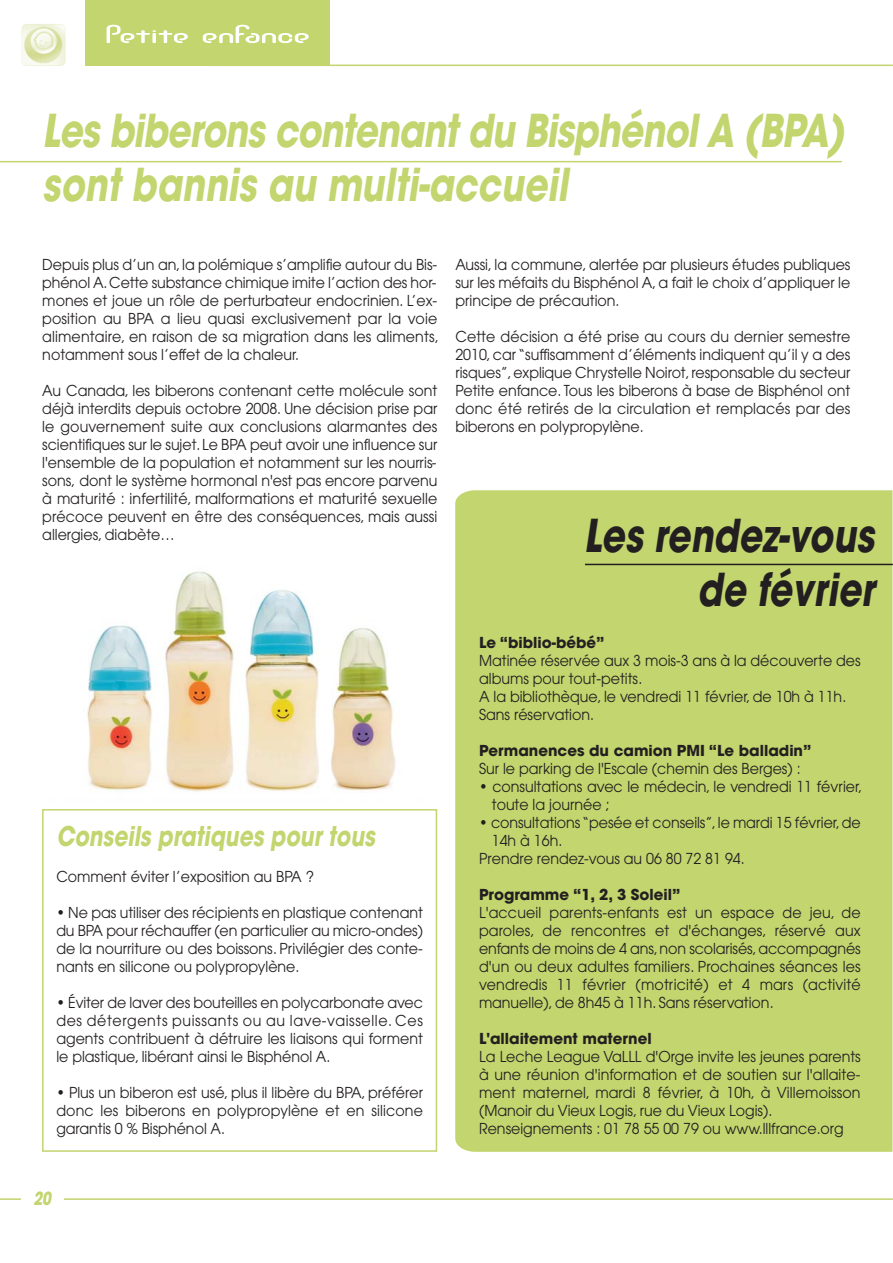
<style>
.page{position:relative;width:893px;height:1263px;background:#fff}
.page>*{position:absolute;margin:0;border:0;box-sizing:border-box;transform-origin:0 0}
.t1{font:italic 700 45px/54px "Avant Garde";letter-spacing:-.02em;color:#c2d56e;scale:.8 1}
.t2{font:italic 700 45px/54px "Avant Garde";color:#231f20;text-align:right;scale:.8 1}
.t3{font:italic 700 27px "Avant Garde";color:#c2d56e;scale:.8 1}
.t4{font:italic 700 18px "Avant Garde";color:#c2d56e;scale:.8 1}
.t5{font:15px/18px "Avant Garde";color:#231f20;text-align:justify;scale:.95 1}
.t6{font:700 15px "Avant Garde";color:#231f20}
</style>
<div class="page">
<hr style="left:0;top:1198px;width:892px;height:2px;background:#c2d56e">
<div style="left:21px;top:1178px;width:43px;height:43px;background:#fff"></div>
<img style="left:21px;top:24px;width:44px;height:42px;border-radius:6px">
<div style="left:85px;top:0;width:244px;height:66px;background:#c2d56e"></div>
<hr style="left:208px;top:65px;width:684px;height:1px;background:#c2d56e">
<svg style="left:107px;top:25px;width:202px;height:18px"></svg>
<hr style="left:0;top:161px;width:842px;height:1px;background:#c2d56e">
<div style="left:455px;top:490px;width:437px;height:662px;background:#c2d56e"></div>
<hr style="left:585px;top:564px;width:307px;height:1px;background:#231f20">
<img style="left:87px;top:571px;width:309px;height:221px">
<div style="left:42px;top:809px;width:395px;height:343px;border:2px solid #c2d56e"></div>
<h1 class="t1" style="left:42px;top:108px;width:1012px">Les biberons contenant du Bisphénol A (BPA) sont bannis au multi-accueil</h1>
<p class="t5" style="left:42px;top:257px;width:419px;text-align:left">Depuis plus d’un an, la polémique s’amplifie autour du Bis&shy;phénol A. Cette substance chimique imite l’action des hor&shy;mones et joue un rôle de perturbateur endocrinien. L’ex&shy;position au BPA a lieu quasi exclusivement par la voie alimentaire, en raison de sa migration dans les aliments, notamment sous l’effet de la chaleur.</p>
<p class="t5" style="left:42px;top:383px;width:417px">Au Canada, les biberons contenant cette molécule sont déjà interdits depuis octobre 2008. Une décision prise par le gouvernement suite aux conclusions alarmantes des scientifiques sur le sujet. Le BPA peut avoir une influence sur l'ensemble de la population et notamment sur les nourris&shy;sons, dont le système hormonal n'est pas encore parvenu à maturité : infertilité, malformations et maturité sexuelle précoce peuvent en être des conséquences, mais aussi allergies, diabète…</p>
<h2 class="t3" style="left:56px;top:826px;width:404px">Conseils pratiques pour tous</h2>
<p class="t5" style="left:56px;top:869px;width:273px">Comment éviter l’exposition au BPA ?</p>
<p class="t5" style="left:56px;top:905px;width:387px">• Ne pas utiliser des récipients en plastique contenant du BPA pour réchauffer (en particulier au micro-ondes) de la nourriture ou des boissons. Privilégier des conte&shy;nants en silicone ou polypropylène.</p>
<p class="t5" style="left:56px;top:995px;width:387px">• Éviter de laver des bouteilles en polycarbonate avec des détergents puissants ou au lave-vaisselle. Ces agents contribuent à détruire les liaisons qui forment le plastique, libérant ainsi le Bisphénol A.</p>
<p class="t5" style="left:56px;top:1085px;width:387px">• Plus un biberon est usé, plus il libère du BPA, préférer donc les biberons en polypropylène et en silicone garantis 0 % Bisphénol A.</p>
<p class="t5" style="left:455px;top:257px;width:417px">Aussi, la commune, alertée par plusieurs études publiques sur les méfaits du Bisphénol A, a fait le choix d’appliquer le principe de précaution.</p>
<p class="t5" style="left:455px;top:329px;width:417px">Cette décision a été prise au cours du dernier semestre 2010, car “suffisamment d’éléments indiquent qu’il y a des risques”, explique Chrystelle Noirot, responsable du secteur Petite enfance. Tous les biberons à base de Bisphénol ont donc été retirés de la circulation et remplacés par des biberons en polypropylène.</p>
<h1 class="t2" style="left:584px;top:513px;width:372px">Les rendez-vous de février</h1>
<p class="t6" style="left:479px;top:637px;width:127px">Le “biblio-bébé”</p>
<p class="t5" style="left:479px;top:653px;width:403px;text-align:left">Matinée réservée aux 3 mois-3 ans à la découverte des albums pour tout-petits.<br>A la bibliothèque, le vendredi 11 février, de 10h à 11h.<br>Sans réservation.</p>
<p class="t6" style="left:479px;top:745px;width:334px">Permanences du camion PMI “Le balladin”</p>
<p class="t5" style="left:479px;top:761px;width:340px">Sur le parking de l'Escale (chemin des Berges) :</p>
<p class="t5" style="left:492px;top:779px;width:391px;text-indent:-13px">• consultations avec le médecin, le vendredi 11 février, toute la journée ;</p>
<p class="t5" style="left:479px;top:815px;width:403px">• consultations “pesée et conseils”, le mardi 15 février, de</p>
<p class="t5" style="left:492px;top:833px;width:76px">14h à 16h.</p>
<p class="t5" style="left:479px;top:851px;width:281px">Prendre rendez-vous au 06 80 72 81 94.</p>
<p class="t6" style="left:479px;top:889px;width:203px">Programme “1, 2, 3 Soleil”</p>
<p class="t5" style="left:479px;top:905px;width:403px">L'accueil parents-enfants est un espace de jeu, de paroles, de rencontres et d'échanges, réservé aux enfants de moins de 4 ans, non scolarisés, accompagnés d'un ou deux adultes familiers. Prochaines séances les vendredis 11 février (motricité) et 4 mars (activité manuelle), de 8h45 à 11h. Sans réservation.</p>
<p class="t6" style="left:479px;top:1033px;width:174px">L'allaitement maternel</p>
<p class="t5" style="left:479px;top:1049px;width:403px;text-align:left">La Leche League VaLLL d'Orge invite les jeunes parents à une réunion d'information et de soutien sur l'allaite&shy;ment maternel, mardi 8 février, à 10h, à Villemoisson (Manoir du Vieux Logis, rue du Vieux Logis).<br>Renseignements : 01 78 55 00 79 ou www.lllfrance.org</p>
<p class="t4" style="left:33px;top:1191px;width:27px">20</p>
</div>
